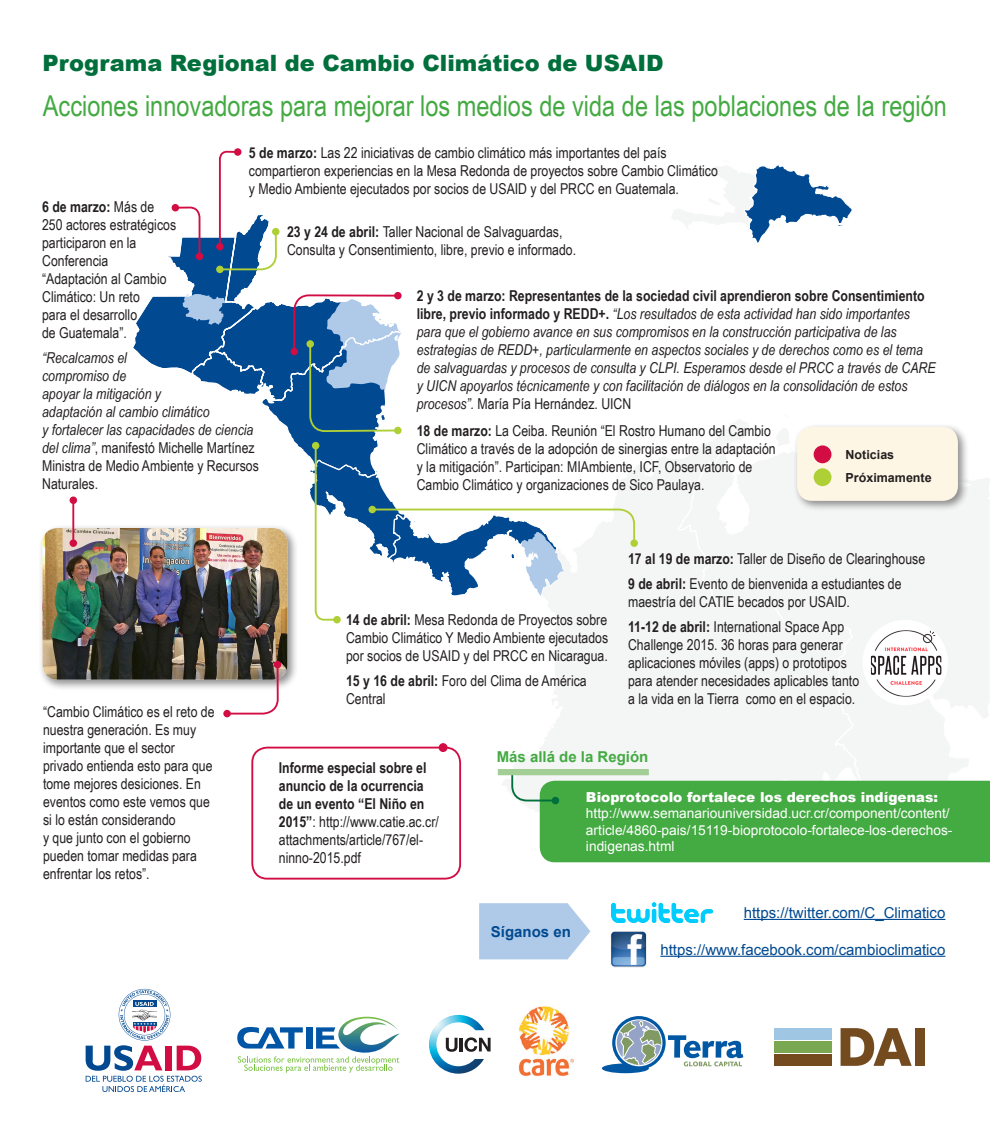
<style>
.page{position:relative;width:990px;height:1134px;background:#fff}
.page>*{position:absolute;margin:0;border:0;box-sizing:border-box;transform-origin:0 0}
.t1{font:28.75px "Arial Narrow";color:#44aa42}
.t2{font:900 22.5px "Arial";color:#006f3c}
.t3{font:15px/18px "Arial Narrow";color:#231f20}
.t4{font:italic 15px/18px "Arial Narrow";color:#231f20}
.t5{font:700 15px/18px "Arial Narrow";color:#231f20}
.t6{font:15px "Arial";color:#014990}
.t7{font:700 15px "Arial";color:#44aa42}
.t8{font:700 15px "Arial";color:#014990}
.t9{font:13.75px/16.5px "Arial";color:#fff}
.t10{font:900 13.75px "Arial";color:#fff}
.t11{font:700 12.5px "Arial";color:#231f20}
.s1{font-weight:700}
.s2{font-style:normal}
.s3{font-weight:700;font-style:normal}
.s4{font-weight:400}
</style>
<div class="page">
<svg style="left:866px;top:478px;width:123px;height:293px"></svg>
<svg style="left:672px;top:165px;width:180px;height:78px"></svg>
<svg style="left:499px;top:420px;width:367px;height:372px"></svg>
<div style="left:793px;top:423px;width:176px;height:89px;background:#231f20;opacity:.5"></div>
<div style="left:797px;top:427px;width:161px;height:74px;background:#fef6e5;border-radius:15px"></div>
<svg style="left:479px;top:903px;width:111px;height:56px;background:#b7cfeb"></svg>
<svg style="left:237px;top:1017px;width:163px;height:56px"></svg>
<img style="left:429px;top:1015px;width:55px;height:59px">
<svg style="left:446px;top:1037px;width:45px;height:15px"></svg>
<img style="left:518px;top:1006px;width:55px;height:70px">
<svg style="left:668px;top:1035px;width:75px;height:31px"></svg>
<div style="left:602px;top:1063px;width:47px;height:10px;background:#0057a4;border-radius:50%"></div>
<svg style="left:613px;top:1017px;width:52px;height:51px"></svg>
<div style="left:612px;top:1016px;width:54px;height:53px;border:3px solid #0057a4;border-radius:50%"></div>
<svg style="left:618px;top:1020px;width:43px;height:45px;background:#97adb1"></svg>
<div style="left:774px;top:1028px;width:57px;height:11px;background:#9fc7e3"></div>
<div style="left:774px;top:1041px;width:57px;height:12px;background:#7aa752"></div>
<div style="left:774px;top:1054px;width:57px;height:12px;background:#734b1e"></div>
<svg style="left:841px;top:1028px;width:71px;height:38px"></svg>
<div style="left:915px;top:1028px;width:9px;height:38px;background:#734b1e"></div>
<svg style="left:86px;top:989px;width:116px;height:103px"></svg>
<img style="left:610px;top:931px;width:36px;height:36px">
<img style="left:611px;top:902px;width:101px;height:20px">
<hr style="left:744px;top:919px;width:201px;height:1px;background:#014990">
<hr style="left:660px;top:956px;width:285px;height:1px;background:#014990">
<svg style="left:510px;top:771px;width:480px;height:91px;background:#5fb55d"></svg>
<div style="left:552px;top:797px;width:7px;height:7px;background:#006f3c;border-radius:50%"></div>
<div style="left:498px;top:769px;width:151px;height:6px;background:#a3ce95"></div>
<div style="left:814px;top:445px;width:17px;height:18px;background:#d20d44;border-radius:50%"></div>
<div style="left:814px;top:468px;width:17px;height:18px;background:#aed036;border-radius:50%"></div>
<div style="left:39px;top:524px;width:260px;height:167px;background:#231f20;opacity:.5"></div>
<img style="left:43px;top:528px;width:244px;height:152px">
<div style="left:863px;top:620px;width:85px;height:85px;background:#fff;border-radius:50%"></div>
<img style="left:871px;top:630px;width:70px;height:67px">
<div style="left:333px;top:616px;width:8px;height:7px;background:#aed036;border-radius:50%"></div>
<hr style="left:72px;top:500px;width:2px;height:43px;background:#d20d44">
<div style="left:70px;top:496px;width:7px;height:8px;background:#d20d44;border-radius:50%"></div>
<div style="left:70px;top:539px;width:7px;height:8px;background:#d20d44;border-radius:50%"></div>
<svg style="left:129px;top:150px;width:507px;height:471px"></svg>
<div style="left:216px;top:266px;width:8px;height:7px;background:#aed036;border-radius:50%"></div>
<div style="left:272px;top:228px;width:8px;height:7px;background:#aed036;border-radius:50%"></div>
<svg style="left:225px;top:663px;width:54px;height:52px"></svg>
<div style="left:223px;top:710px;width:8px;height:7px;background:#d20d44;border-radius:50%"></div>
<div style="left:274px;top:661px;width:7px;height:7px;background:#d20d44;border-radius:50%"></div>
<div style="left:439px;top:743px;width:9px;height:9px;background:#d20d44;border-radius:50%"></div>
<div style="left:251px;top:747px;width:210px;height:132px;border:2px solid #d20d44;border-radius:15px"></div>
<p class="t2" style="left:43px;top:47px;width:623px">Programa Regional de Cambio Climático de USAID</p>
<p class="t1" style="left:43px;top:85px;width:906px">Acciones innovadoras para mejorar los medios de vida de las poblaciones de la región</p>
<p class="t3" style="left:249px;top:143px;width:470px"><span class="s1">5 de marzo:</span> Las 22 iniciativas de cambio climático más importantes del país compartieron experiencias en la Mesa Redonda de proyectos sobre Cambio Climático y Medio Ambiente ejecutados por socios de USAID y del PRCC en Guatemala.</p>
<p class="t3" style="left:42px;top:197px;width:136px"><span class="s1">6 de marzo:</span> Más de<br>250 actores estratégicos participaron en la<br>Conferencia “Adaptación al Cambio<br>Climático: Un reto<br>para el desarrollo<br>de Guatemala”.</p>
<p class="t4" style="left:42px;top:349px;width:218px">“Recalcamos el<br>compromiso de<br>apoyar la mitigación y<br>adaptación al cambio climático<br>y fortalecer las capacidades de ciencia del clima”<span class="s2">, manifestó Michelle Martínez<br>Ministra de Medio Ambiente y Recursos<br>Naturales.</span></p>
<p class="t3" style="left:287px;top:222px;width:291px"><span class="s1">23 y 24 de abril:</span> Taller Nacional de Salvaguardas,<br>Consulta y Consentimiento, libre, previo e informado.</p>
<p class="t4" style="left:417px;top:286px;width:520px"><span class="s3">2 y 3 de marzo: Representantes de la sociedad civil aprendieron sobre Consentimiento libre, previo informado y REDD+.</span> “Los resultados de esta actividad han sido importantes para que el gobierno avance en sus compromisos en la construcción participativa de las estrategias de REDD+, particularmente en aspectos sociales y de derechos como es el tema de salvaguardas y procesos de consulta y CLPI. Esperamos desde el PRCC a través de CARE y UICN apoyarlos técnicamente y con facilitación de diálogos en la consolidación de estos procesos”. <span class="s2">María Pía Hernández. UICN</span></p>
<p class="t3" style="left:417px;top:421px;width:360px"><span class="s1">18 de marzo:</span> La Ceiba. Reunión “El Rostro Humano del Cambio Climático a través de la adopción de sinergias entre la adaptación y la mitigación”. Participan: MIAmbiente, ICF, Observatorio de Cambio Climático y organizaciones de Sico Paulaya.</p>
<p class="t11" style="left:846px;top:446px;width:50px">Noticias</p>
<p class="t11" style="left:846px;top:469px;width:88px">Próximamente</p>
<p class="t3" style="left:43px;top:702px;width:173px">“Cambio Climático es el reto de nuestra generación. Es muy importante que el sector privado entienda esto para que tome mejores desiciones. En eventos como este vemos que si lo están considerando<br>y que junto con el gobierno pueden tomar medidas para enfrentar los retos”.</p>
<p class="t3" style="left:346px;top:610px;width:264px;text-align:justify"><span class="s1">14 de abril:</span> Mesa Redonda de Proyectos sobre Cambio Climático Y Medio Ambiente ejecutados por socios de USAID y del PRCC en Nicaragua.</p>
<p class="t3" style="left:346px;top:672px;width:242px"><span class="s1">15 y 16 de abril:</span> Foro del Clima de América<br>Central</p>
<p class="t3" style="left:628px;top:549px;width:299px"><span class="s1">17 al 19 de marzo:</span> Taller de Diseño de Clearinghouse</p>
<p class="t3" style="left:628px;top:574px;width:275px"><span class="s1">9 de abril:</span> Evento de bienvenida a estudiantes de maestría del CATIE becados por USAID.</p>
<p class="t3" style="left:628px;top:618px;width:233px"><span class="s1">11-12 de abril:</span> International Space App Challenge 2015. 36 horas para generar aplicaciones móviles (apps) o prototipos para atender necesidades aplicables tanto a la vida en la Tierra como en el espacio.</p>
<p class="t5" style="left:279px;top:758px;width:161px">Informe especial sobre el anuncio de la ocurrencia de un evento “El Niño en<br>2015”<span class="s4">: http://www.catie.ac.cr/ attachments/article/767/el&shy;ninno-2015.pdf</span></p>
<p class="t7" style="left:497px;top:747px;width:153px">Más allá de la Región</p>
<p class="t10" style="left:586px;top:787px;width:354px">Bioprotocolo fortalece los derechos indígenas:</p>
<p class="t9" style="left:586px;top:805px;width:368px">http://www.semanariouniversidad.ucr.cr/component/content/ article/4860-pais/15119-bioprotocolo-fortalece-los-derechos&shy;indigenas.html</p>
<p class="t8" style="left:491px;top:921px;width:82px">Síganos en</p>
<p class="t6" style="left:744px;top:903px;width:203px">https://twitter.com/C_Climatico</p>
<p class="t6" style="left:660px;top:939px;width:287px">https://www.facebook.com/cambioclimatico</p>
</div>
